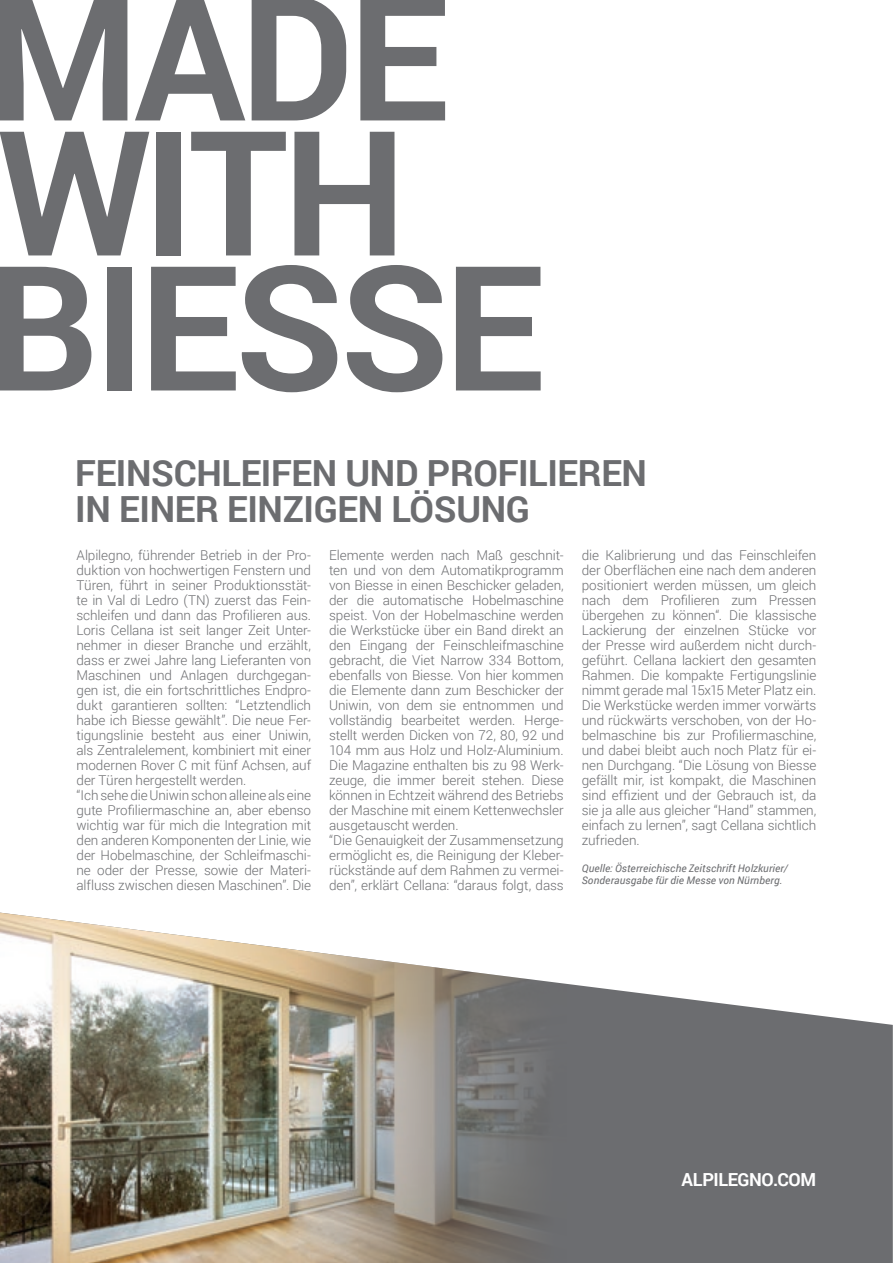
<style>
.page{position:relative;width:893px;height:1263px;background:#fff}
.page>*{position:absolute;margin:0;border:0;box-sizing:border-box;transform-origin:0 0}
.t1{font:700 174px "Roboto";letter-spacing:-.03em;color:#6c6d70}
._5_TITOLINO_Grigio_2{font:700 36px "Roboto";letter-spacing:-.01em;color:#6c6d70}
.titolo_1__livello_th{font:700 18px "Roboto";letter-spacing:-.02em;color:#fff}
.t2{font:300 13.5px/15px "Roboto";letter-spacing:-.005em;color:#6c6d70;text-align:justify}
.t3{font:italic 10.5px/12px "Roboto";letter-spacing:.01em;color:#6c6d70}
</style>
<div class="page">
<svg style="left:567px;top:984px;width:325px;height:279px;background:#76777a"></svg>
<img style="left:0;top:913px;width:567px;height:350px">
<hr style="left:892px;top:0;width:1px;height:1263px;background:#bcbdc0">
<p class="t1" style="left:-13px;top:-64px;width:463px">MADE</p>
<p class="t1" style="left:-2px;top:71px;width:410px">WITH</p>
<p class="t1" style="left:-13px;top:206px;width:558px">BIESSE</p>
<p class="_5_TITOLINO_Grigio_2" style="left:75px;top:448px;width:573px">FEINSCHLEIFEN UND PROFILIEREN</p>
<p class="_5_TITOLINO_Grigio_2" style="left:75px;top:484px;width:456px">IN EINER EINZIGEN LÖSUNG</p>
<p class="t2" style="left:77px;top:547px;width:236px">Alpilegno, führender Betrieb in der Pro&shy;duktion von hochwertigen Fenstern und Türen, führt in seiner Produktionsstät&shy;te in Val di Ledro (TN) zuerst das Fein&shy;schleifen und dann das Profilieren aus.<br>Loris Cellana ist seit langer Zeit Unter&shy;nehmer in dieser Branche und erzählt, dass er zwei Jahre lang Lieferanten von Maschinen und Anlagen durchgegan&shy;gen ist, die ein fortschrittliches Endpro&shy;dukt garantieren sollten: “Letztendlich habe ich Biesse gewählt”. Die neue Fer&shy;tigungslinie besteht aus einer Uniwin, als Zentralelement, kombiniert mit einer modernen Rover C mit fünf Achsen, auf der Türen hergestellt werden.</p>
<p class="t2" style="left:77px;top:787px;width:236px">“Ich sehe die Uniwin schon alleine als eine gute Profiliermaschine an, aber ebenso wichtig war für mich die Integration mit den anderen Komponenten der Linie, wie der Hobelmaschine, der Schleifmaschi&shy;ne oder der Presse, sowie der Materi&shy;alfluss zwischen diesen Maschinen”. Die</p>
<p class="t2" style="left:582px;top:547px;width:236px">die Kalibrierung und das Feinschleifen der Oberflächen eine nach dem anderen positioniert werden müssen, um gleich nach dem Profilieren zum Pressen übergehen zu können“. Die klassische Lackierung der einzelnen Stücke vor der Presse wird außerdem nicht durch&shy;geführt. Cellana lackiert den gesamten Rahmen. Die kompakte Fertigungslinie nimmt gerade mal 15x15 Meter Platz ein.<br>Die Werkstücke werden immer vorwärts und rückwärts verschoben, von der Ho&shy;belmaschine bis zur Profiliermaschine, und dabei bleibt auch noch Platz für ei&shy;nen Durchgang. “Die Lösung von Biesse gefällt mir, ist kompakt, die Maschinen sind effizient und der Gebrauch ist, da sie ja alle aus gleicher “Hand” stammen, einfach zu lernen”, sagt Cellana sichtlich zufrieden.</p>
<p class="t3" style="left:582px;top:862px;width:207px">Quelle: Österreichische Zeitschrift Holzkurier/<br>Sonderausgabe für die Messe von Nürnberg.</p>
<p class="t2" style="left:329px;top:547px;width:236px">Elemente werden nach Maß geschnit&shy;ten und von dem Automatikprogramm von Biesse in einen Beschicker geladen, der die automatische Hobelmaschine speist. Von der Hobelmaschine werden die Werkstücke über ein Band direkt an den Eingang der Feinschleifmaschine gebracht, die Viet Narrow 334 Bottom, ebenfalls von Biesse. Von hier kommen die Elemente dann zum Beschicker der Uniwin, von dem sie entnommen und vollständig bearbeitet werden. Herge&shy;stellt werden Dicken von 72, 80, 92 und 104 mm aus Holz und Holz-Aluminium.<br>Die Magazine enthalten bis zu 98 Werk&shy;zeuge, die immer bereit stehen. Diese können in Echtzeit während des Betriebs der Maschine mit einem Kettenwechsler ausgetauscht werden.</p>
<p class="t2" style="left:329px;top:832px;width:236px">“Die Genauigkeit der Zusammensetzung ermöglicht es, die Reinigung der Kleber&shy;rückstände auf dem Rahmen zu vermei&shy;den”, erklärt Cellana: “daraus folgt, dass</p>
<p class="titolo_1__livello_th" style="left:681px;top:1167px;width:136px">ALPILEGNO.COM</p>
</div>
